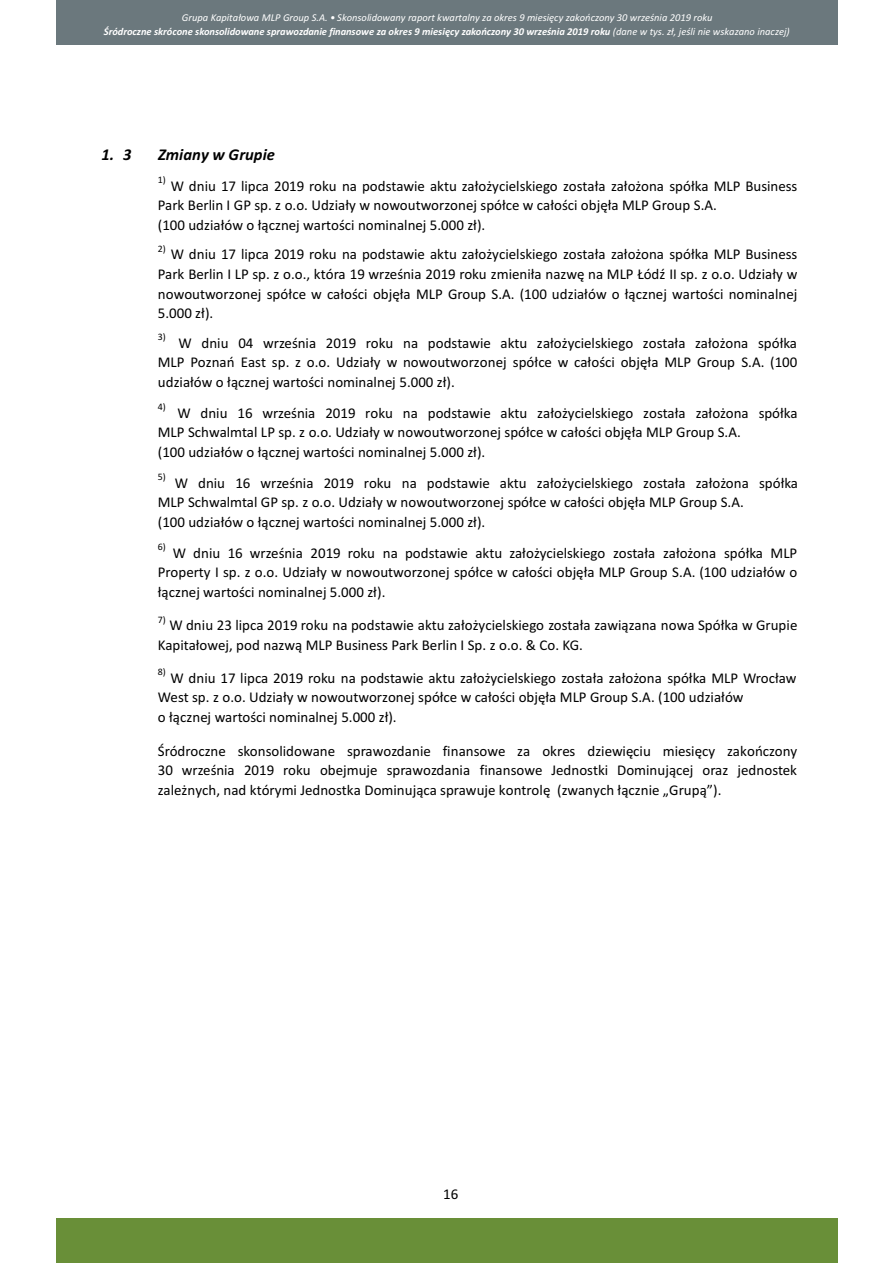
<style>
.page{position:relative;width:893px;height:1263px;background:#fff}
.page>*{position:absolute;margin:0;border:0;box-sizing:border-box;transform-origin:0 0}
.t1{font:italic 700 16.5px "Calibri";color:#000}
.t2{font:15px/19.6px "Calibri";color:#000}
.t3{font:italic 10.5px/13.6px "Calibri";color:#fff;text-align:center}
.t4{font:9.9px "Calibri";color:#000}
.s1{font-weight:700}
</style>
<div class="page">
<div style="left:56px;top:0;width:782px;height:45px;background:#6b787d"></div>
<div style="left:56px;top:1218px;width:782px;height:45px;background:#698f38"></div>
<p class="t3" style="left:104px;top:12px;width:687px">Grupa Kapitałowa MLP Group S.A. • Skonsolidowany raport kwartalny za okres 9 miesięcy zakończony 30 września 2019 roku<br><span class="s1">Śródroczne skrócone skonsolidowane sprawozdanie finansowe za okres 9 miesięcy zakończony 30 września 2019 roku</span> (dane w tys. zł, jeśli nie wskazano inaczej)</p>
<p class="t1" style="left:101px;top:147px;width:32px">1. 3</p>
<p class="t1" style="left:158px;top:147px;width:118px">Zmiany w Grupie</p>
<p class="t4" style="left:158px;top:176px;width:10px">1)</p>
<p class="t2" style="left:158px;top:177px;width:641px;text-indent:13px">W dniu 17 lipca 2019 roku na podstawie aktu założycielskiego została założona spółka MLP Business<br>Park Berlin I GP sp. z o.o. Udziały w nowoutworzonej spółce w całości objęła MLP Group S.A.<br>(100 udziałów o łącznej wartości nominalnej 5.000 zł).</p>
<p class="t4" style="left:158px;top:245px;width:10px">2)</p>
<p class="t2" style="left:158px;top:246px;width:641px;text-align:justify;text-indent:13px">W dniu 17 lipca 2019 roku na podstawie aktu założycielskiego została założona spółka MLP Business Park Berlin I LP sp. z o.o., która 19 września 2019 roku zmieniła nazwę na MLP Łódź II sp. z o.o. Udziały w nowoutworzonej spółce w całości objęła MLP Group S.A. (100 udziałów o łącznej wartości nominalnej 5.000 zł).</p>
<p class="t4" style="left:158px;top:333px;width:10px">3)</p>
<p class="t2" style="left:158px;top:334px;width:641px;text-align:justify;text-indent:21px">W dniu 04 września 2019 roku na podstawie aktu założycielskiego została założona spółka MLP Poznań East sp. z o.o. Udziały w nowoutworzonej spółce w całości objęła MLP Group S.A. (100 udziałów o łącznej wartości nominalnej 5.000 zł).</p>
<p class="t4" style="left:158px;top:403px;width:10px">4)</p>
<p class="t2" style="left:158px;top:404px;width:641px;text-indent:20px">W dniu 16 września 2019 roku na podstawie aktu założycielskiego została założona spółka<br>MLP Schwalmtal LP sp. z o.o. Udziały w nowoutworzonej spółce w całości objęła MLP Group S.A.<br>(100 udziałów o łącznej wartości nominalnej 5.000 zł).</p>
<p class="t4" style="left:158px;top:473px;width:10px">5)</p>
<p class="t2" style="left:158px;top:474px;width:642px;text-indent:17px">W dniu 16 września 2019 roku na podstawie aktu założycielskiego została założona spółka<br>MLP Schwalmtal GP sp. z o.o. Udziały w nowoutworzonej spółce w całości objęła MLP Group S.A.<br>(100 udziałów o łącznej wartości nominalnej 5.000 zł).</p>
<p class="t4" style="left:158px;top:543px;width:10px">6)</p>
<p class="t2" style="left:158px;top:544px;width:641px;text-align:justify;text-indent:15px">W dniu 16 września 2019 roku na podstawie aktu założycielskiego została założona spółka MLP Property I sp. z o.o. Udziały w nowoutworzonej spółce w całości objęła MLP Group S.A. (100 udziałów o łącznej wartości nominalnej 5.000 zł).</p>
<p class="t4" style="left:158px;top:615px;width:10px">7)</p>
<p class="t2" style="left:158px;top:616px;width:641px;text-indent:12px">W dniu 23 lipca 2019 roku na podstawie aktu założycielskiego została zawiązana nowa Spółka w Grupie<br>Kapitałowej, pod nazwą MLP Business Park Berlin I Sp. z o.o. &amp; Co. KG.</p>
<p class="t4" style="left:158px;top:668px;width:10px">8)</p>
<p class="t2" style="left:158px;top:669px;width:640px;text-indent:13px">W dniu 17 lipca 2019 roku na podstawie aktu założycielskiego została założona spółka MLP Wrocław<br>West sp. z o.o. Udziały w nowoutworzonej spółce w całości objęła MLP Group S.A. (100 udziałów<br>o łącznej wartości nominalnej 5.000 zł).</p>
<p class="t2" style="left:158px;top:742px;width:641px;text-align:justify">Śródroczne skonsolidowane sprawozdanie finansowe za okres dziewięciu miesięcy zakończony 30 września 2019 roku obejmuje sprawozdania finansowe Jednostki Dominującej oraz jednostek zależnych, nad którymi Jednostka Dominująca sprawuje kontrolę (zwanych łącznie „Grupą”).</p>
<p class="t2" style="left:443px;top:1185px;width:17px">16</p>
</div>
